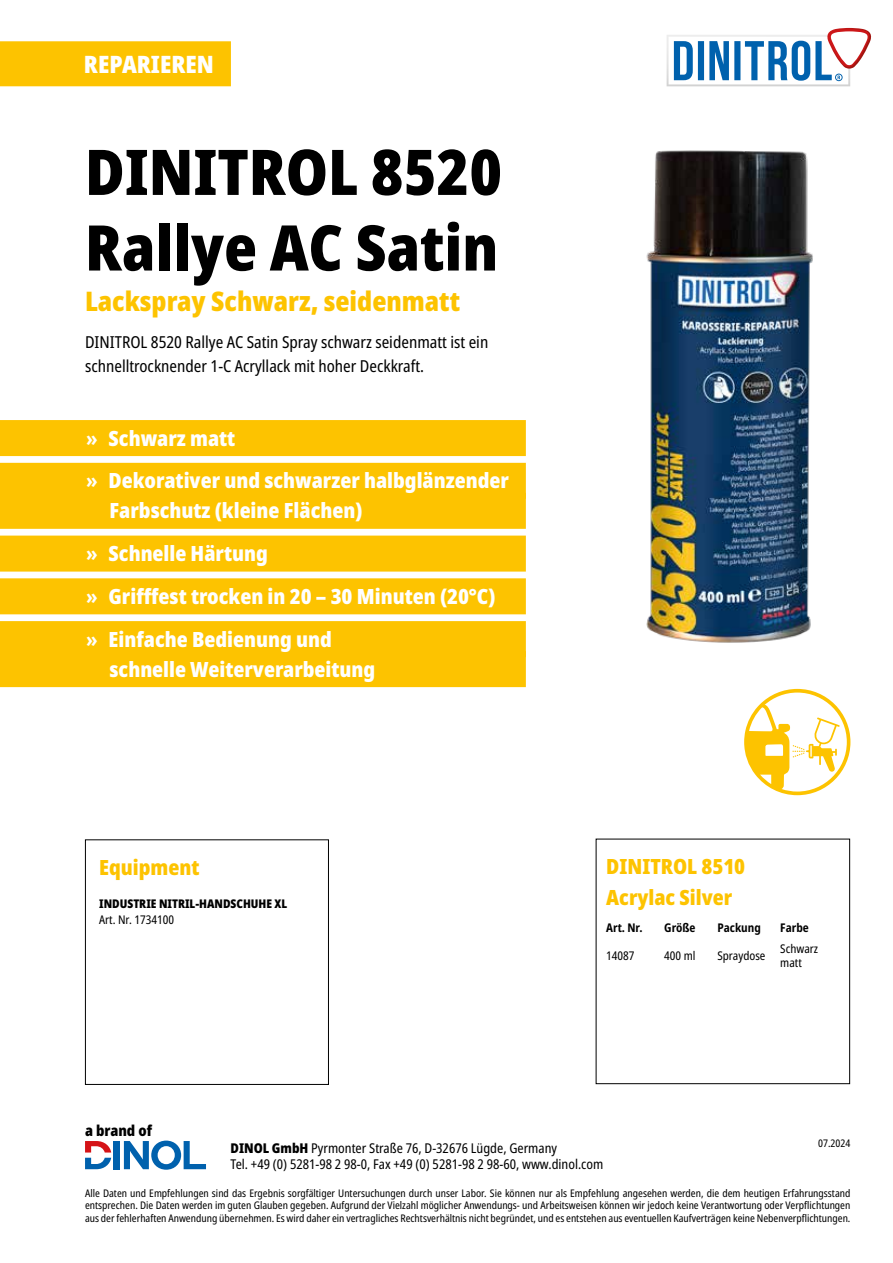
<style>
.page{position:relative;width:893px;height:1263px;background:#fff}
.page>*{position:absolute;margin:0;border:0;box-sizing:border-box;transform-origin:0 0}
.t1{font:900 condensed 63px/75.6px "Noto Sans";color:#000}
.t2{font:900 condensed 27px "Noto Sans";color:#fdc300}
.t3{font:900 condensed 24px "Noto Sans";color:#fff}
.t4{font:900 condensed 21px/42.8px "Noto Sans";color:#fff}
.t5{font:900 condensed 21px/31.5px "Noto Sans";color:#fdc300}
.t6{font:condensed 16.5px/24px "Noto Sans";color:#000}
.t7{font:900 condensed 15px "Noto Sans";color:#000}
.t8{font:condensed 13.5px/16.2px "Noto Sans";color:#000}
.t9{font:condensed 12px/13.5px "Noto Sans";color:#000}
.t10{font:900 condensed 12px "Noto Sans";color:#000}
.t11{font:700 condensed 12px "Noto Sans";color:#000}
.t12{font:condensed 10.5px/12.6px "Noto Sans";color:#000;text-align:justify}
.s1{font-weight:700}
.s2{font-weight:900}
</style>
<div class="page">
<div style="left:0;top:41px;width:231px;height:45px;background:#fdc300"></div>
<svg style="left:674px;top:28px;width:198px;height:12px"></svg>
<div style="left:114px;top:1141px;width:6px;height:28px;background:#0061ad"></div>
<svg style="left:124px;top:1140px;width:82px;height:30px"></svg>
<svg style="left:85px;top:1141px;width:26px;height:11px"></svg>
<svg style="left:85px;top:1158px;width:26px;height:11px"></svg>
<svg style="left:744px;top:689px;width:106px;height:106px"></svg>
<div style="left:0;top:420px;width:526px;height:36px;background:#fdc300"></div>
<div style="left:0;top:463px;width:526px;height:36px;background:#fdc300"></div>
<div style="left:0;top:493px;width:526px;height:36px;background:#fdc300"></div>
<div style="left:0;top:536px;width:526px;height:36px;background:#fdc300"></div>
<div style="left:0;top:578px;width:526px;height:36px;background:#fdc300"></div>
<div style="left:0;top:621px;width:526px;height:36px;background:#fdc300"></div>
<div style="left:0;top:651px;width:526px;height:36px;background:#fdc300"></div>
<div style="left:85px;top:839px;width:244px;height:246px;border:1px solid #000"></div>
<div style="left:596px;top:839px;width:254px;height:245px;border:1px solid #000"></div>
<img style="left:646px;top:40px;width:225px;height:603px">
<h3 class="t3" style="left:84px;top:46px;width:131px">REPARIEREN</h3>
<h1 class="t1" style="left:85px;top:134px;width:419px">DINITROL 8520<br>Rallye AC Satin</h1>
<h2 class="t2" style="left:85px;top:281px;width:377px">Lackspray Schwarz, seidenmatt</h2>
<h3 class="t6" style="left:85px;top:330px;width:405px">DINITROL 8520 Rallye AC Satin Spray schwarz seidenmatt ist ein schnelltrocknender 1-C Acryllack mit hoher Deckkraft.</h3>
<h3 class="t4" style="left:86px;top:416px;width:424px"><span class="s1">»</span> Schwarz matt<br><span class="s1">»</span> Dekorativer und schwarzer halbglänzender</h3>
<h3 class="t4" style="left:86px;top:489px;width:411px;text-indent:23px">Farbschutz (kleine Flächen)<br><span class="s1">»</span> Schnelle Härtung<br><span class="s1">»</span> Grifffest trocken in 20 – 30 Minuten (20°C) <span class="s1">»</span> Einfache Bedienung und</h3>
<h3 class="t4" style="left:109px;top:648px;width:267px">schnelle Weiterverarbeitung</h3>
<h3 class="t5" style="left:99px;top:851px;width:102px">Equipment</h3>
<h3 class="t5" style="left:606px;top:850px;width:141px">DINITROL 8510<br>Acrylac Silver</h3>
<p class="t11" style="left:606px;top:919px;width:38px">Art. Nr.</p>
<p class="t11" style="left:664px;top:919px;width:33px">Größe</p>
<p class="t11" style="left:717px;top:919px;width:45px">Packung</p>
<p class="t11" style="left:780px;top:919px;width:30px">Farbe</p>
<p class="t9" style="left:606px;top:949px;width:30px">14087</p>
<p class="t9" style="left:664px;top:949px;width:33px">400 ml</p>
<p class="t9" style="left:717px;top:949px;width:50px">Spraydose</p>
<p class="t9" style="left:780px;top:943px;width:39px">Schwarz matt</p>
<p class="t10" style="left:99px;top:894px;width:190px">INDUSTRIE NITRIL-HANDSCHUHE XL</p>
<p class="t9" style="left:99px;top:913px;width:76px">Art. Nr. 1734100</p>
<h3 class="t7" style="left:85px;top:1121px;width:68px">a brand of</h3>
<p class="t8" style="left:230px;top:1140px;width:374px"><span class="s2">DINOL GmbH</span> Pyrmonter Straße 76, D-32676 Lügde, Germany<br>Tel. +49 (0) 5281-98 2 98-0, Fax +49 (0) 5281-98 2 98-60, www.dinol.com</p>
<p class="t12" style="left:818px;top:1137px;width:34px">07.2024</p>
<p class="t12" style="left:85px;top:1187px;width:767px">Alle Daten und Empfehlungen sind das Ergebnis sorgfältiger Untersuchungen durch unser Labor. Sie können nur als Empfehlung angesehen werden, die dem heutigen Erfahrungsstand entsprechen. Die Daten werden im guten Glauben gegeben. Aufgrund der Vielzahl möglicher Anwendungs- und Arbeitsweisen können wir jedoch keine Verantwortung oder Verpflichtungen aus der fehlerhaften Anwendung übernehmen. Es wird daher ein vertragliches Rechtsverhältnis nicht begründet, und es entstehen aus eventuellen Kaufverträgen keine Nebenverpflichtungen.</p>
</div>
